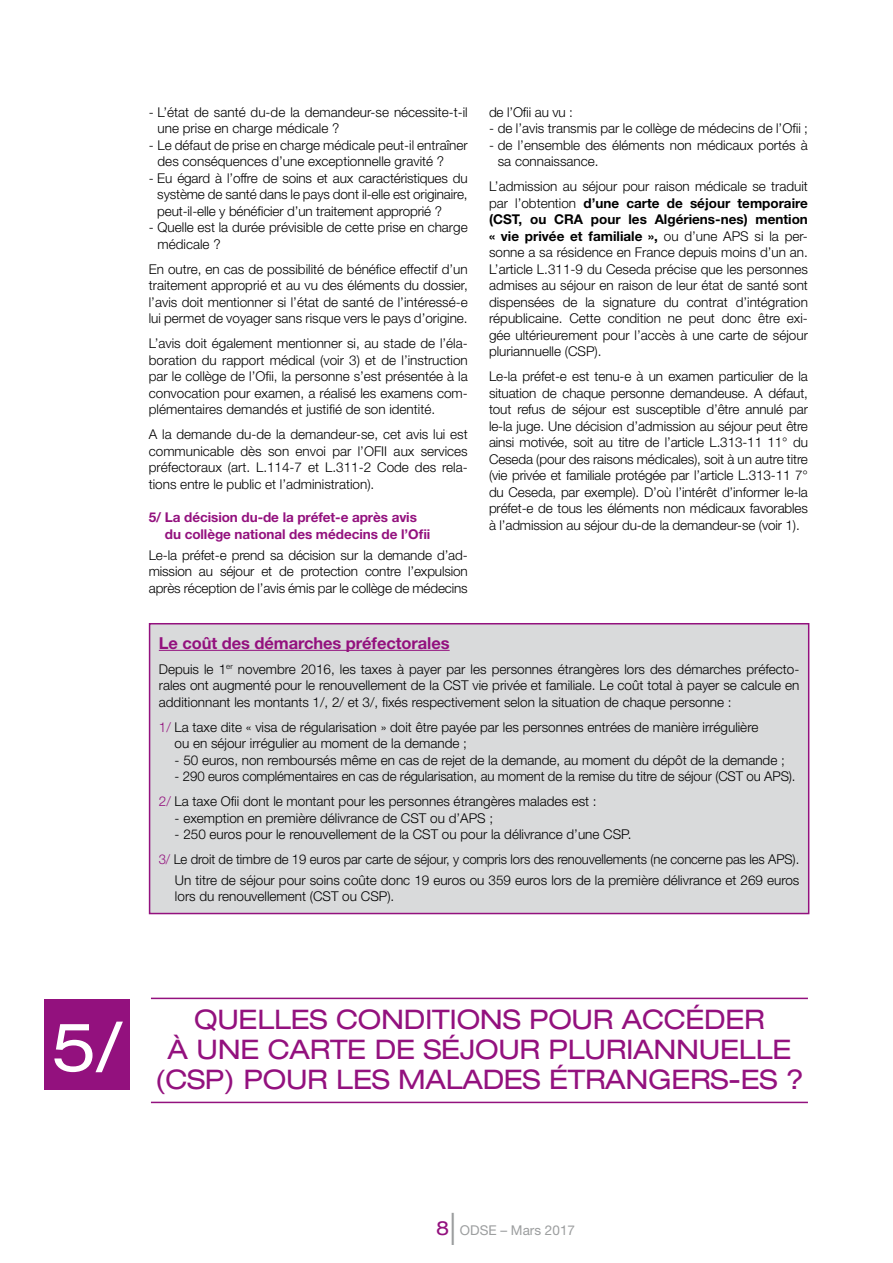
<style>
.page{position:relative;width:893px;height:1263px;background:#fff}
.page>*{position:absolute;margin:0;border:0;box-sizing:border-box;transform-origin:0 0}
.t1{font:expanded 67.5px "Helvetica Neue";color:#fff}
.t2{font:100 expanded 45px "Helvetica Neue";color:#9c9e9f}
.t3{font:expanded 27px/30px "Helvetica Neue";letter-spacing:-.01em;color:#93117e;text-align:center}
.t4{font:expanded 19.5px "Helvetica Neue";color:#93117e}
.t5{font:700 16.5px "Helvetica Neue";letter-spacing:-.005em;color:#93117e}
.t6{font:300 13.5px/16.5px "Helvetica Neue";color:#000}
.t7{font:700 13.5px/16.5px "Helvetica Neue";letter-spacing:-.005em;color:#93117e}
.t8{font:13.5px "Helvetica Neue";color:#9c9e9f}
.s1{font-weight:700}
.s2{color:#93117e}
</style>
<div class="page">
<div style="left:150px;top:624px;width:659px;height:289px;background:#d9dadb"></div>
<hr style="left:159px;top:650px;width:291px;height:1px;background:#93117e">
<div style="left:149px;top:623px;width:660px;height:291px;border:2px solid #93117e"></div>
<hr style="left:151px;top:998px;width:657px;height:1px;background:#93117e">
<hr style="left:151px;top:1102px;width:657px;height:1px;background:#93117e">
<div style="left:45px;top:999px;width:85px;height:91px;background:#93117e"></div>
<p class="t6" style="left:158px;top:104px;width:312px;text-indent:-9px">- L’état de santé du-de la demandeur-se nécessite-t-il une prise en charge médicale ?</p>
<p class="t6" style="left:158px;top:137px;width:312px;text-indent:-9px">- Le défaut de prise en charge médicale peut-il entraîner des conséquences d’une exceptionnelle gravité ?</p>
<p class="t6" style="left:157px;top:170px;width:312px;text-align:justify;text-indent:-8px">- Eu égard à l’offre de soins et aux caractéristiques du système de santé dans le pays dont il-elle est originaire, peut-il-elle y bénéficier d’un traitement approprié ?</p>
<p class="t6" style="left:158px;top:219px;width:312px;text-indent:-9px">- Quelle est la durée prévisible de cette prise en charge médicale ?</p>
<p class="t6" style="left:149px;top:261px;width:320px;text-align:justify">En outre, en cas de possibilité de bénéfice effectif d’un traitement approprié et au vu des éléments du dossier, l’avis doit mentionner si l’état de santé de l’intéressé-e lui permet de voyager sans risque vers le pays d’origine.</p>
<p class="t6" style="left:149px;top:335px;width:320px;text-align:justify">L’avis doit également mentionner si, au stade de l’éla&shy;boration du rapport médical (voir 3) et de l’instruction par le collège de l’Ofii, la personne s’est présentée à la convocation pour examen, a réalisé les examens com&shy;plémentaires demandés et justifié de son identité.</p>
<p class="t6" style="left:149px;top:426px;width:320px;text-align:justify">A la demande du-de la demandeur-se, cet avis lui est communicable dès son envoi par l’OFII aux services préfectoraux (art. L.114-7 et L.311-2 Code des rela&shy;tions entre le public et l’administration).</p>
<p class="t7" style="left:165px;top:509px;width:267px;text-indent:-16px">5/ La décision du-de la préfet-e après avis du collège national des médecins de l’Ofii</p>
<p class="t6" style="left:149px;top:546px;width:320px;text-align:justify">Le-la préfet-e prend sa décision sur la demande d’ad&shy;mission au séjour et de protection contre l’expulsion après réception de l’avis émis par le collège de médecins</p>
<p class="t6" style="left:489px;top:104px;width:85px">de l’Ofii au vu :</p>
<p class="t6" style="left:489px;top:120px;width:320px">- de l’avis transmis par le collège de médecins de l’Ofii ;</p>
<p class="t6" style="left:498px;top:137px;width:312px;text-indent:-9px">- de l’ensemble des éléments non médicaux portés à sa connaissance.</p>
<p class="t6" style="left:489px;top:178px;width:320px;text-align:justify">L’admission au séjour pour raison médicale se traduit par l’obtention <span class="s1">d’une carte de séjour temporaire (CST, ou CRA pour les Algériens-nes) mention « vie privée et familiale »,</span> ou d’une APS si la per&shy;sonne a sa résidence en France depuis moins d’un an.<br>L’article L.311-9 du Ceseda précise que les personnes admises au séjour en raison de leur état de santé sont dispensées de la signature du contrat d’intégration républicaine. Cette condition ne peut donc être exi&shy;gée ultérieurement pour l’accès à une carte de séjour pluriannuelle (CSP).</p>
<p class="t6" style="left:489px;top:368px;width:320px;text-align:justify">Le-la préfet-e est tenu-e à un examen particulier de la situation de chaque personne demandeuse. A défaut, tout refus de séjour est susceptible d’être annulé par le-la juge. Une décision d’admission au séjour peut être ainsi motivée, soit au titre de l’article L.313-11 11° du Ceseda (pour des raisons médicales), soit à un autre titre (vie privée et familiale protégée par l’article L.313-11 7° du Ceseda, par exemple). D’où l’intérêt d’informer le-la préfet-e de tous les éléments non médicaux favorables à l’admission au séjour du-de la demandeur-se (voir 1).</p>
<p class="t5" style="left:159px;top:633px;width:292px">Le coût des démarches préfectorales</p>
<p class="t6" style="left:159px;top:660px;width:642px;text-align:justify">Depuis le 1<sup>er</sup> novembre 2016, les taxes à payer par les personnes étrangères lors des démarches préfecto&shy;rales ont augmenté pour le renouvellement de la CST vie privée et familiale. Le coût total à payer se calcule en additionnant les montants 1/, 2/ et 3/, fixés respectivement selon la situation de chaque personne :</p>
<p class="t6" style="left:175px;top:718px;width:585px;text-indent:-16px"><span class="s2">1/</span> La taxe dite « visa de régularisation » doit être payée par les personnes entrées de manière irrégulière ou en séjour irrégulier au moment de la demande ;</p>
<p class="t6" style="left:175px;top:751px;width:612px">- 50 euros, non remboursés même en cas de rejet de la demande, au moment du dépôt de la demande ;</p>
<p class="t6" style="left:159px;top:764px;width:638px;line-height:25px;text-indent:16px">- 290 euros complémentaires en cas de régularisation, au moment de la remise du titre de séjour (CST ou APS).<br><span class="s2">2/</span> La taxe Ofii dont le montant pour les personnes étrangères malades est :</p>
<p class="t6" style="left:175px;top:809px;width:320px">- exemption en première délivrance de CST ou d’APS ;</p>
<p class="t6" style="left:159px;top:822px;width:642px;line-height:25px;text-indent:16px">- 250 euros pour le renouvellement de la CST ou pour la délivrance d’une CSP.<br><span class="s2">3/</span> Le droit de timbre de 19 euros par carte de séjour, y compris lors des renouvellements (ne concerne pas les APS).</p>
<p class="t6" style="left:175px;top:872px;width:626px">Un titre de séjour pour soins coûte donc 19 euros ou 359 euros lors de la première délivrance et 269 euros lors du renouvellement (CST ou CSP).</p>
<h1 class="t1" style="left:51px;top:1006px;width:73px">5/</h1>
<h3 class="t3" style="left:167px;top:1004px;width:625px">QUELLES CONDITIONS POUR ACCÉDER<br>À UNE CARTE DE SÉJOUR PLURIANNUELLE</h3>
<h3 class="t3" style="left:155px;top:1064px;width:651px">(CSP) POUR LES MALADES ÉTRANGERS-ES ?</h3>
<h3 class="t4" style="left:436px;top:1216px;width:15px">8</h3>
<h2 class="t2" style="left:449px;top:1202px;width:9px">l</h2>
<p class="t8" style="left:460px;top:1222px;width:117px">ODSE – Mars 2017</p>
</div>
